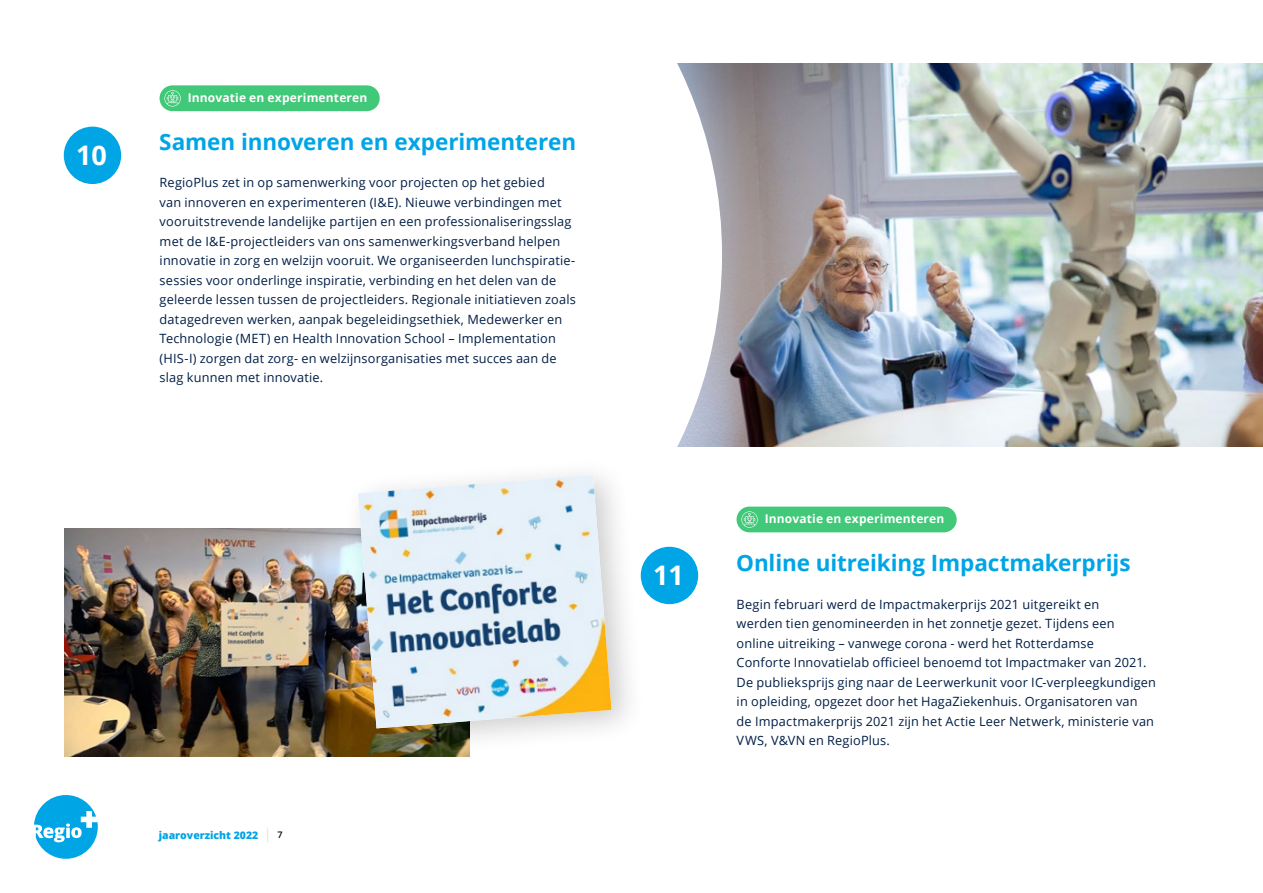
<style>
.page{position:relative;width:1263px;height:893px;background:#fff}
.page>*{position:absolute;margin:0;border:0;box-sizing:border-box;transform-origin:0 0}
.t1{font:700 27px "Open Sans";color:#fff}
.t2{font:700 22.5px "Open Sans";letter-spacing:-.005em;color:#00a5e6}
.t3{font:12.75px/19.5px "Open Sans";letter-spacing:.015em;color:#001e46}
.t4{font:700 12px "Open Sans";letter-spacing:.015em;color:#fff}
.t5{font:800 10.5px "Open Sans";color:#00a5e6}
.s1{font-weight:300;font-size:15px;color:#dadada}
.s2{font-weight:600;font-size:9px;color:#000}
</style>
<div class="page">
<img style="left:64px;top:528px;width:278px;height:228px">
<img style="left:722px;top:64px;width:541px;height:382px">
<svg style="left:677px;top:63px;width:45px;height:384px"></svg>
<div style="left:64px;top:127px;width:57px;height:57px;background:#00a5e6;border-radius:50%"></div>
<div style="left:641px;top:547px;width:57px;height:57px;background:#00a5e6;border-radius:50%"></div>
<div style="left:160px;top:85px;width:220px;height:26px;background:#41c878;border-radius:13px"></div>
<svg style="left:164px;top:90px;width:17px;height:17px"></svg>
<div style="left:736px;top:507px;width:221px;height:25px;background:#41c878;border-radius:13px"></div>
<svg style="left:741px;top:511px;width:17px;height:17px"></svg>
<div style="left:342px;top:457px;width:304px;height:303px;background:#000;opacity:.2"></div>
<img style="left:358px;top:475px;width:253px;height:253px">
<svg style="left:34px;top:795px;width:64px;height:64px"></svg>
<h1 class="t1" style="left:76px;top:136px;width:32px">10</h1>
<p class="t4" style="left:188px;top:89px;width:181px">Innovatie en experimenteren</p>
<h2 class="t2" style="left:159px;top:125px;width:419px">Samen innoveren en experimenteren</h2>
<p class="t3" style="left:160px;top:173px;width:418px">RegioPlus zet in op samenwerking voor projecten op het gebied<br>van innoveren en experimenteren (I&amp;E). Nieuwe verbindingen met vooruitstrevende landelijke partijen en een professionaliseringsslag met de I&amp;E-projectleiders van ons samenwerkingsverband helpen innovatie in zorg en welzijn vooruit. We organiseerden lunchspiratie&shy;sessies voor onderlinge inspiratie, verbinding en het delen van de geleerde lessen tussen de projectleiders. Regionale initiatieven zoals datagedreven werken, aanpak begeleidingsethiek, Medewerker en Technologie (MET) en Health Innovation School – Implementation (HIS-I) zorgen dat zorg- en welzijnsorganisaties met succes aan de slag kunnen met innovatie.</p>
<p class="t5" style="left:159px;top:827px;width:125px">jaaroverzicht 2022 <span class="s1">|</span> <span class="s2">7</span></p>
<h1 class="t1" style="left:653px;top:556px;width:32px">11</h1>
<p class="t4" style="left:765px;top:511px;width:181px">Innovatie en experimenteren</p>
<h2 class="t2" style="left:736px;top:546px;width:396px">Online uitreiking Impactmakerprijs</h2>
<p class="t3" style="left:737px;top:594px;width:421px">Begin februari werd de Impactmakerprijs 2021 uitgereikt en<br>werden tien genomineerden in het zonnetje gezet. Tijdens een<br>online uitreiking – vanwege corona - werd het Rotterdamse<br>Conforte Innovatielab officieel benoemd tot Impactmaker van 2021.<br>De publieksprijs ging naar de Leerwerkunit voor IC-verpleegkundigen in opleiding, opgezet door het HagaZiekenhuis. Organisatoren van<br>de Impactmakerprijs 2021 zijn het Actie Leer Netwerk, ministerie van VWS, V&amp;VN en RegioPlus.</p>
</div>
